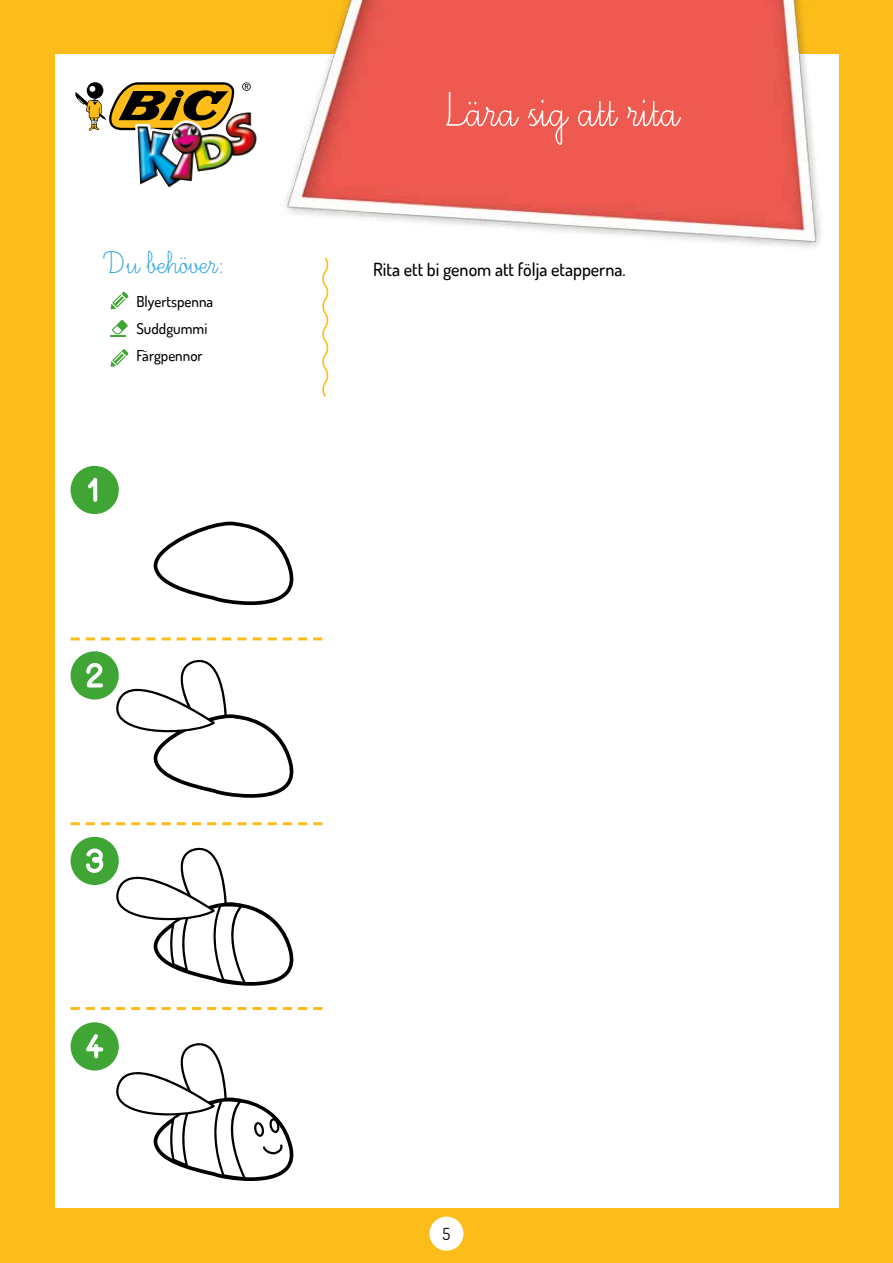
<style>
.page{position:relative;width:893px;height:1263px;background:#fcbd1b}
.page>*{position:absolute;margin:0;border:0;box-sizing:border-box;transform-origin:0 0}
.t1{font:60px "Ecriture A Romain Orne";color:#fff}
.t2{font:39px "Ecriture A Romain Orne";color:#36a9e1}
.t3{font:27px "Cursivestandardbold";color:#fff}
.t4{font:500 18px "Dosis";color:#000}
.t5{font:16.5px "Dosis";color:#000}
.t6{font:500 15px/27px "Dosis";color:#000}
</style>
<div class="page">
<div style="left:55px;top:55px;width:783px;height:1153px;background:#fff"></div>
<div style="left:429px;top:1216px;width:34px;height:35px;background:#fff;border-radius:50%"></div>
<img style="left:282px;top:0;width:543px;height:247px">
<svg style="left:75px;top:82px;width:176px;height:53px"></svg>
<img style="left:138px;top:112px;width:119px;height:76px">
<svg style="left:322px;top:257px;width:7px;height:140px"></svg>
<svg style="left:111px;top:349px;width:18px;height:18px"></svg>
<svg style="left:111px;top:292px;width:18px;height:17px"></svg>
<svg style="left:110px;top:320px;width:18px;height:17px"></svg>
<div style="left:71px;top:466px;width:48px;height:48px;background:#3fa535;border-radius:50%"></div>
<svg style="left:87px;top:478px;width:11px;height:24px"></svg>
<div style="left:71px;top:651px;width:48px;height:48px;background:#3fa535;border-radius:50%"></div>
<div style="left:71px;top:837px;width:48px;height:48px;background:#3fa535;border-radius:50%"></div>
<div style="left:71px;top:1022px;width:48px;height:48px;background:#3fa535;border-radius:50%"></div>
<svg style="left:71px;top:637px;width:251px;height:3px"></svg>
<svg style="left:71px;top:822px;width:251px;height:3px"></svg>
<svg style="left:71px;top:1007px;width:251px;height:3px"></svg>
<svg style="left:85px;top:1033px;width:209px;height:148px"></svg>
<svg style="left:85px;top:842px;width:209px;height:144px"></svg>
<svg style="left:85px;top:655px;width:209px;height:143px"></svg>
<svg style="left:153px;top:521px;width:141px;height:85px"></svg>
<h1 class="t1" style="left:444px;top:81px;width:235px">Lära sig att rita</h1>
<h2 class="t2" style="left:105px;top:244px;width:121px">Du behöver:</h2>
<p class="t4" style="left:373px;top:258px;width:254px">Rita ett bi genom att följa etapperna.</p>
<p class="t6" style="left:136px;top:288px;width:78px">Blyertspenna<br>Suddgummi<br>Färgpennor</p>
<h3 class="t3" style="left:84px;top:475px;width:18px">1</h3>
<h3 class="t3" style="left:86px;top:660px;width:18px">2</h3>
<h3 class="t3" style="left:86px;top:846px;width:18px">3</h3>
<h3 class="t3" style="left:86px;top:1031px;width:18px">4</h3>
<p class="t5" style="left:443px;top:1223px;width:9px">5</p>
</div>
